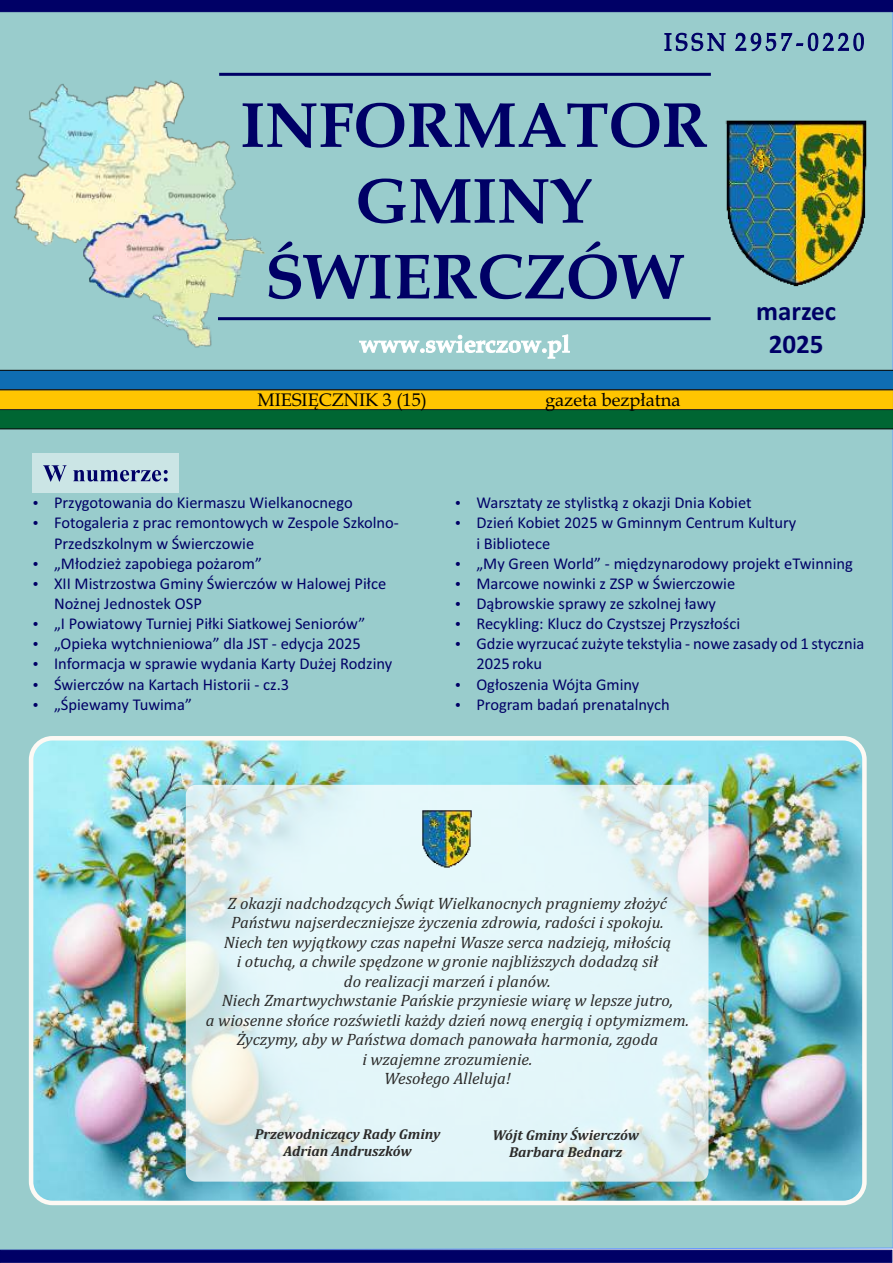
<style>
.page{position:relative;width:893px;height:1263px;background:#fff}
.page>*{position:absolute;margin:0;border:0;box-sizing:border-box;transform-origin:0 0}
.t1{font:700 27px/33px "Calibri";color:#006;text-align:center}
.t2{font:18.15px "Book Antiqua";color:#000}
.t3{font:italic 16.65px/19.5px "Cambria";color:#2b2a29;text-align:center}
.t4{font:16.5px/20.1px "Calibri";color:#006}
.t5{font:italic 700 14.55px/17px "Cambria";color:#2b2a29;text-align:center}
</style>
<div class="page">
<div style="left:0;top:13px;width:893px;height:1236px;background:#9cc"></div>
<svg style="left:285px;top:103px;width:422px;height:196px;background:#7aa3b7"></svg>
<svg style="left:434px;top:241px;width:250px;height:58px;background:#6c90ae"></svg>
<hr style="left:219px;top:73px;width:492px;height:3px;background:#006">
<hr style="left:218px;top:317px;width:493px;height:3px;background:#006">
<svg style="left:665px;top:33px;width:199px;height:18px;background:#6587a9"></svg>
<svg style="left:359px;top:334px;width:211px;height:25px"></svg>
<svg style="left:0;top:0;width:893px;height:13px;background:#0a0e6d"></svg>
<img style="left:0;top:58px;width:285px;height:391px">
<svg style="left:0;top:1249px;width:893px;height:14px;background:#0c0d6f"></svg>
<img style="left:720px;top:115px;width:152px;height:179px">
<div style="left:33px;top:453px;width:146px;height:40px;background:#cbe5e5"></div>
<svg style="left:43px;top:465px;width:125px;height:17px"></svg>
<svg style="left:0;top:369px;width:893px;height:61px;background:#57814a"></svg>
<img style="left:31px;top:738px;width:833px;height:465px;border-radius:21px">
<div style="left:186px;top:785px;width:522px;height:396px;background:#fefefe;border-radius:10px;opacity:.76"></div>
<img style="left:421px;top:808px;width:53px;height:62px">
<div style="left:29px;top:736px;width:838px;height:469px;border:4px solid #fdf9f4;border-radius:21px"></div>
<svg style="left:34px;top:622px;width:4px;height:4px"></svg>
<svg style="left:34px;top:642px;width:4px;height:4px"></svg>
<svg style="left:34px;top:662px;width:4px;height:4px"></svg>
<svg style="left:34px;top:561px;width:4px;height:5px"></svg>
<svg style="left:34px;top:521px;width:4px;height:4px"></svg>
<svg style="left:34px;top:501px;width:4px;height:4px"></svg>
<svg style="left:34px;top:582px;width:4px;height:4px"></svg>
<svg style="left:34px;top:682px;width:4px;height:4px"></svg>
<svg style="left:34px;top:702px;width:4px;height:5px"></svg>
<svg style="left:456px;top:602px;width:4px;height:4px"></svg>
<svg style="left:456px;top:582px;width:4px;height:4px"></svg>
<svg style="left:456px;top:702px;width:4px;height:5px"></svg>
<svg style="left:456px;top:622px;width:4px;height:4px"></svg>
<svg style="left:456px;top:682px;width:4px;height:5px"></svg>
<svg style="left:456px;top:642px;width:4px;height:4px"></svg>
<svg style="left:456px;top:562px;width:4px;height:4px"></svg>
<svg style="left:456px;top:501px;width:4px;height:4px"></svg>
<svg style="left:456px;top:521px;width:4px;height:4px"></svg>
<p class="t2" style="left:258px;top:393px;width:171px">MIESIĘCZNIK 3 (15)</p>
<p class="t2" style="left:545px;top:393px;width:137px">gazeta bezpłatna</p>
<h1 class="t1" style="left:756px;top:296px;width:82px">marzec<br>2025</h1>
<p class="t4" style="left:54px;top:494px;width:300px">Przygotowania do Kiermaszu Wielkanocnego</p>
<p class="t4" style="left:54px;top:514px;width:346px">Fotogaleria z prac remontowych w Zespole Szkolno-<br>Przedszkolnym w Świerczowie</p>
<p class="t4" style="left:476px;top:494px;width:321px">Warsztaty ze stylistką z okazji Dnia Kobiet<br>Dzień Kobiet 2025 w Gminnym Centrum Kultury i Bibliotece</p>
<p class="t4" style="left:54px;top:554px;width:209px">„Młodzież zapobiega pożarom”</p>
<p class="t4" style="left:476px;top:555px;width:378px">„My Green World” - międzynarodowy projekt eTwinning</p>
<p class="t4" style="left:54px;top:575px;width:334px">XII Mistrzostwa Gminy Świerczów w Halowej Piłce<br>Nożnej Jednostek OSP</p>
<p class="t4" style="left:476px;top:575px;width:260px">Marcowe nowinki z ZSP w Świerczowie</p>
<p class="t4" style="left:476px;top:595px;width:241px">Dąbrowskie sprawy ze szkolnej ławy</p>
<p class="t4" style="left:54px;top:615px;width:340px">„I Powiatowy Turniej Piłki Siatkowej Seniorów” „Opieka wytchnieniowa” dla JST - edycja 2025<br>Informacja w sprawie wydania Karty Dużej Rodziny</p>
<p class="t4" style="left:476px;top:615px;width:265px">Recykling: Klucz do Czystszej Przyszłości</p>
<p class="t4" style="left:476px;top:635px;width:390px">Gdzie wyrzucać zużyte tekstylia - nowe zasady od 1 stycznia<br>2025 roku</p>
<p class="t4" style="left:54px;top:675px;width:237px">Świerczów na Kartach Historii - cz.3 „Śpiewamy Tuwima”</p>
<p class="t4" style="left:476px;top:675px;width:165px">Ogłoszenia Wójta Gminy</p>
<p class="t4" style="left:476px;top:696px;width:195px">Program badań prenatalnych</p>
<p class="t3" style="left:206px;top:894px;width:485px">Z okazji nadchodzących Świąt Wielkanocnych pragniemy złożyć Państwu najserdeczniejsze życzenia zdrowia, radości i spokoju.<br>Niech ten wyjątkowy czas napełni Wasze serca nadzieją, miłością<br>i otuchą, a chwile spędzone w gronie najbliższych dodadzą sił<br>do realizacji marzeń i planów.<br>Niech Zmartwychwstanie Pańskie przyniesie wiarę w lepsze jutro,<br>a wiosenne słońce rozświetli każdy dzień nową energią i optymizmem.<br>Życzymy, aby w Państwa domach panowała harmonia, zgoda<br>i wzajemne zrozumienie.<br>Wesołego Alleluja!</p>
<p class="t5" style="left:492px;top:1127px;width:148px">Wójt Gminy Świerczów<br>Barbara Bednarz</p>
<p class="t5" style="left:255px;top:1126px;width:187px">Przewodniczący Rady Gminy<br>Adrian Andruszków</p>
</div>
